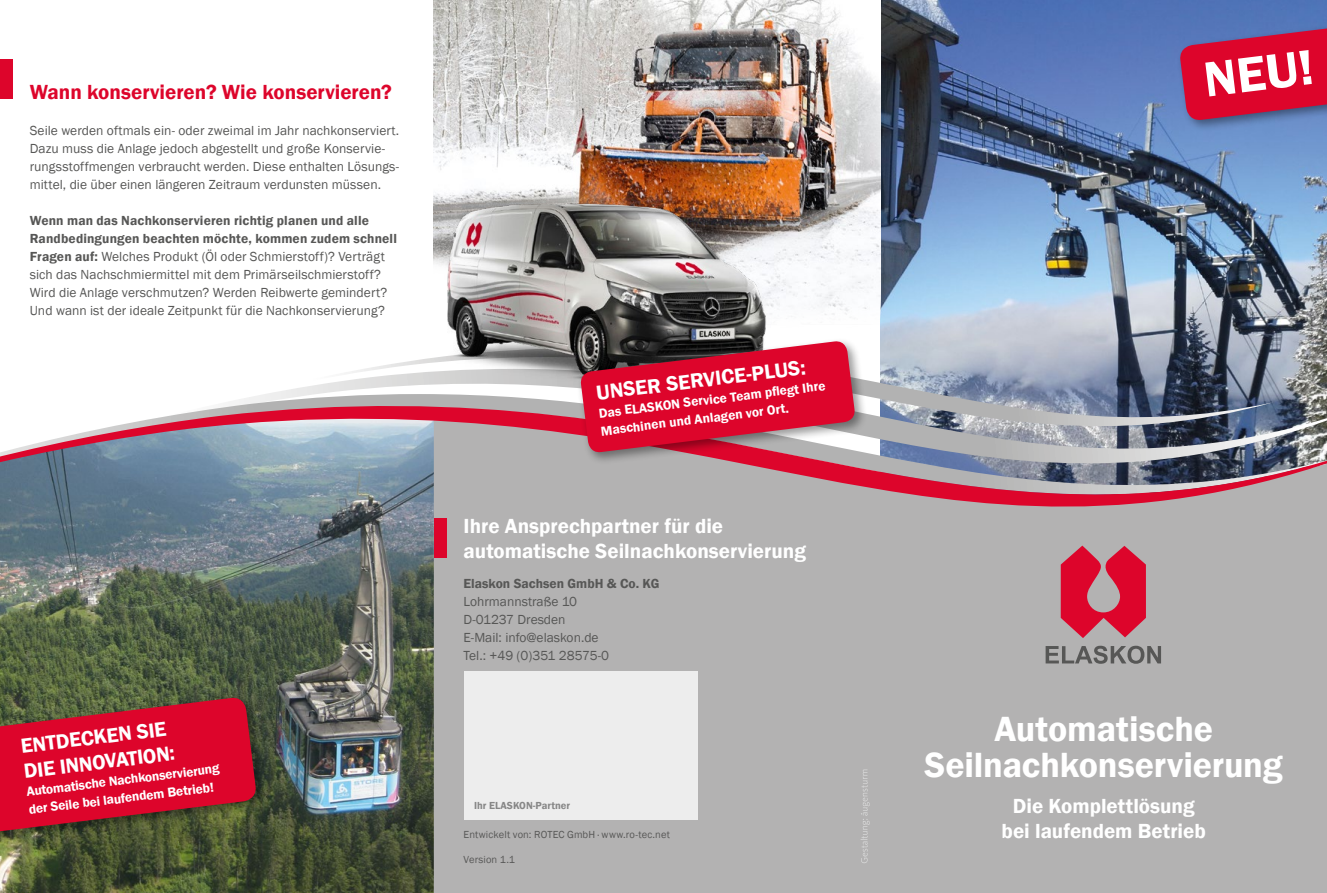
<style>
.page{position:relative;width:1327px;height:893px;background:#fff}
.page>*{position:absolute;margin:0;border:0;box-sizing:border-box;transform-origin:0 0}
.t1{font:600 51px "Franklin Gothic";color:#fff}
.t2{font:600 36px/36px "Franklin Gothic";letter-spacing:-.005em;color:#fff;text-align:center}
.t3{font:600 21px/25.2px "Franklin Gothic";color:#fff}
.t4{font:600 21px "Franklin Gothic";color:#dd052b}
.t5{font:13.5px/18px "Franklin Gothic";color:#575756}
.t6{font:600 13.5px/18px "Franklin Gothic";color:#fff}
.t7{font:600 13.5px "Franklin Gothic";color:#575756}
.t8{font:10.5px "Franklin Gothic";letter-spacing:.015em;color:#575756}
.t9{font:600 10.5px "Franklin Gothic";color:#878787}
.s1{font-weight:600}
</style>
<div class="page">
<div style="left:434px;top:503px;width:893px;height:390px;background:#b3b2b2"></div>
<img style="left:880px;top:0;width:447px;height:357px">
<img style="left:0;top:609px;width:434px;height:284px">
<svg style="left:1060px;top:609px;width:86px;height:29px"></svg>
<svg style="left:1045px;top:646px;width:116px;height:18px"></svg>
<svg style="left:860px;top:769px;width:10px;height:94px"></svg>
<img style="left:434px;top:0;width:446px;height:315px">
<div style="left:463px;top:671px;width:234px;height:149px;background:#ededed"></div>
<svg style="left:880px;top:344px;width:393px;height:13px"></svg>
<img style="left:0;top:357px;width:1327px;height:252px">
<div style="left:0;top:694px;width:268px;height:152px;background:#000;opacity:.4"></div>
<svg style="left:0;top:696px;width:257px;height:139px"></svg>
<div style="left:0;top:60px;width:13px;height:39px;background:#dd052b"></div>
<img style="left:412px;top:178px;width:394px;height:221px">
<div style="left:577px;top:337px;width:290px;height:128px;background:#000;opacity:.4"></div>
<svg style="left:579px;top:340px;width:277px;height:113px"></svg>
<div style="left:1176px;top:23px;width:151px;height:110px;background:#000;opacity:.4"></div>
<svg style="left:1178px;top:26px;width:149px;height:95px"></svg>
<h3 class="t4" style="left:30px;top:80px;width:364px">Wann konservieren? Wie konservieren?</h3>
<p class="t5" style="left:30px;top:122px;width:371px">Seile werden oftmals ein- oder zweimal im Jahr nachkonserviert.<br>Dazu muss die Anlage jedoch abgestellt und große Konservie&shy;rungsstoffmengen verbraucht werden. Diese enthalten Lösungs&shy;mittel, die über einen längeren Zeitraum verdunsten müssen.</p>
<p class="t5" style="left:30px;top:212px;width:369px"><span class="s1">Wenn man das Nachkonservieren richtig planen und alle Randbedingungen beachten möchte, kommen zudem schnell Fragen auf:</span> Welches Produkt (Öl oder Schmierstoff)? Verträgt sich das Nachschmiermittel mit dem Primärseilschmierstoff?<br>Wird die Anlage verschmutzen? Werden Reibwerte gemindert?<br>Und wann ist der ideale Zeitpunkt für die Nachkonservierung?</p>
<h3 class="t3" style="left:20px;top:734px;width:153px;rotate:-7deg">ENTDECKEN SIE<br>DIE INNOVATION:</h3>
<p class="t6" style="left:26px;top:783px;width:196px;rotate:-7deg">Automatische Nachkonservierung der Seile bei laufendem Betrieb!</p>
<h3 class="t3" style="left:595px;top:381px;width:212px;rotate:-7deg">UNSER SERVICE-PLUS:</h3>
<p class="t6" style="left:598px;top:404px;width:230px;rotate:-7deg">Das ELASKON Service Team pfl egt Ihre<br>Maschinen und Anlagen vor Ort.</p>
<h3 class="t3" style="left:463px;top:513px;width:344px">Ihre Ansprechpartner für die automatische Seilnachkonservierung</h3>
<p class="t7" style="left:463px;top:576px;width:197px">Elaskon Sachsen GmbH &amp; Co. KG</p>
<p class="t5" style="left:463px;top:593px;width:147px">Lohrmannstraße 10<br>D-01237 Dresden<br>E-Mail: info@elaskon.de<br>Tel.: +49 (0)351 28575-0</p>
<p class="t9" style="left:474px;top:799px;width:97px">Ihr ELASKON-Partner</p>
<p class="t8" style="left:463px;top:828px;width:208px">Entwickelt von: ROTEC GmbH · www.ro-tec.net</p>
<p class="t8" style="left:463px;top:853px;width:53px">Version 1.1</p>
<h1 class="t1" style="left:1200px;top:49px;width:112px;rotate:-7deg">NEU!</h1>
<h2 class="t2" style="left:924px;top:711px;width:360px">Automatische<br>Seilnachkonservierung</h2>
<h3 class="t3" style="left:1001px;top:793px;width:206px;text-align:center">Die Komplettlösung bei laufendem Betrieb</h3>
</div>
